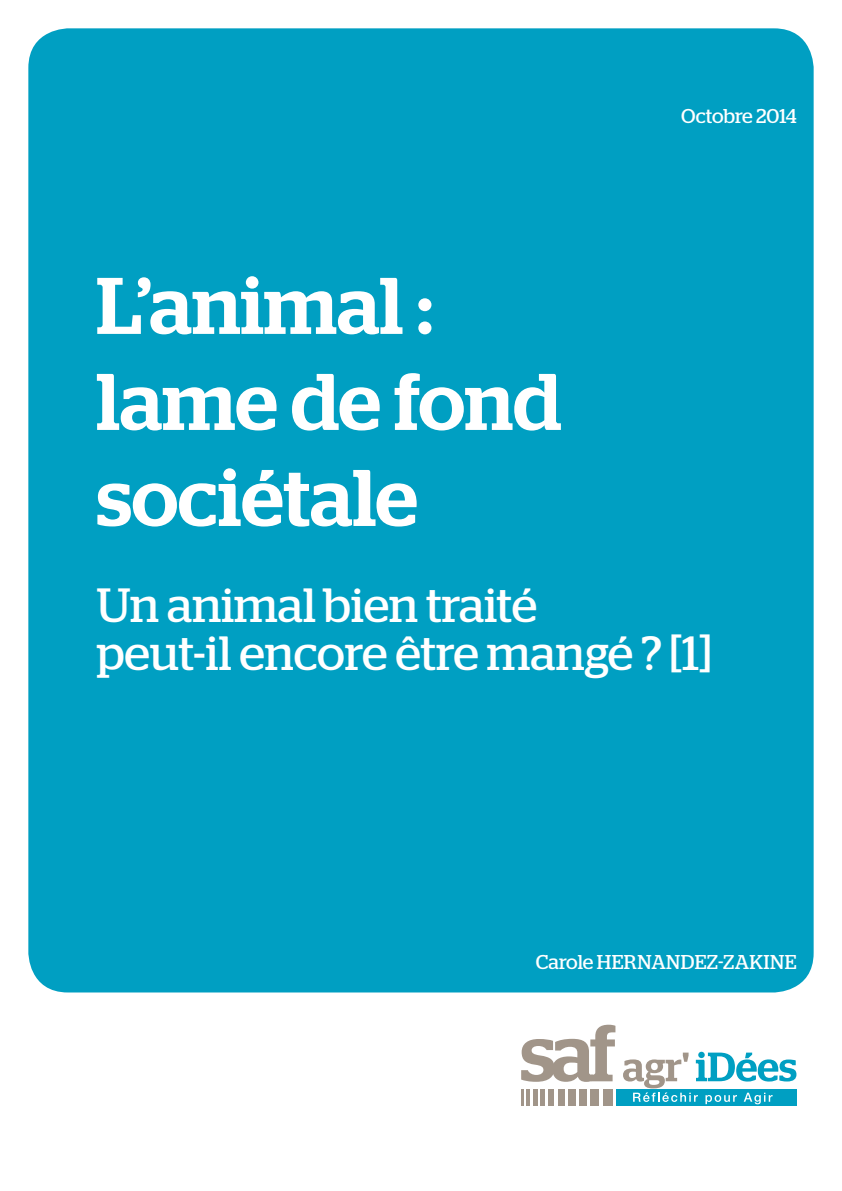
<style>
.page{position:relative;width:842px;height:1191px;background:#fff}
.page>*{position:absolute;margin:0;border:0;box-sizing:border-box;transform-origin:0 0}
.t1{font:500 80px/96px "Stag";color:#fff}
.t2{font:48px/48px "Stag";color:#fff}
.t3{font:20px "Stag";letter-spacing:.02em;color:#fff}
.t4{font:20px "Stag";color:#fff}
</style>
<div class="page">
<div style="left:28px;top:28px;width:786px;height:964px;background:#009fc2;border-radius:40px"></div>
<div style="left:616px;top:1089px;width:181px;height:17px;background:#009fc2"></div>
<hr style="left:533px;top:1089px;width:4px;height:17px;background:#a19589">
<hr style="left:527px;top:1089px;width:3px;height:17px;background:#a19589">
<hr style="left:521px;top:1089px;width:3px;height:17px;background:#a19589">
<div style="left:540px;top:1089px;width:5px;height:17px;background:#a19589"></div>
<div style="left:549px;top:1089px;width:5px;height:17px;background:#a19589"></div>
<div style="left:558px;top:1089px;width:6px;height:17px;background:#a19589"></div>
<div style="left:568px;top:1089px;width:7px;height:17px;background:#a19589"></div>
<div style="left:579px;top:1089px;width:8px;height:17px;background:#a19589"></div>
<div style="left:590px;top:1089px;width:9px;height:17px;background:#a19589"></div>
<div style="left:603px;top:1089px;width:9px;height:17px;background:#a19589"></div>
<svg style="left:521px;top:1024px;width:94px;height:57px"></svg>
<svg style="left:623px;top:1051px;width:173px;height:53px"></svg>
<h1 class="t1" style="left:96px;top:267px;width:467px">L’animal : lame de fond sociétale</h1>
<p class="t4" style="left:681px;top:108px;width:117px">Octobre 2014</p>
<p class="t2" style="left:96px;top:586px;width:616px">Un animal bien traité<br>peut-il encore être mangé ? [1]</p>
<p class="t3" style="left:536px;top:954px;width:262px">Carole HERNANDEZ-ZAKINE</p>
</div>
